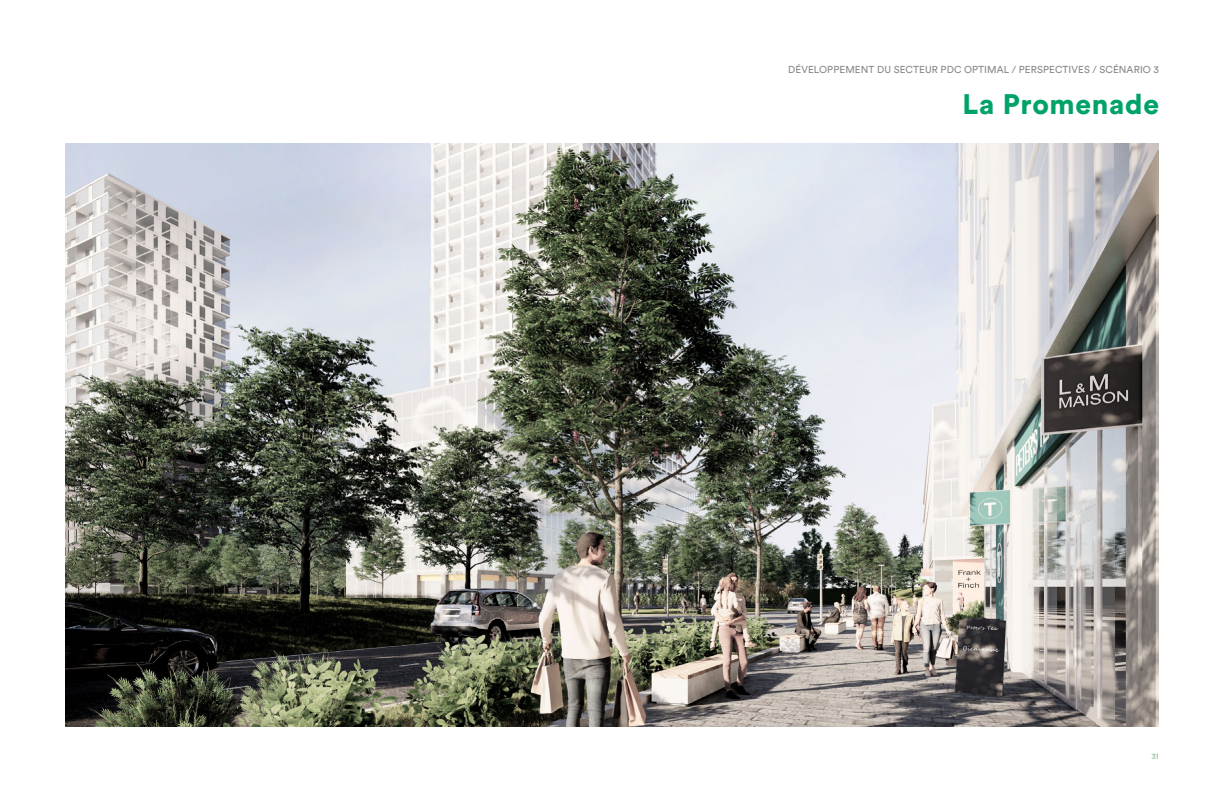
<style>
.page{position:relative;width:1224px;height:792px;background:#fff}
.page>*{position:absolute;margin:0;border:0;box-sizing:border-box;transform-origin:0 0}
.t1{font:900 28px "Circular Std";letter-spacing:.025em;color:#00a367}
.t2{font:10px "Circular Std";letter-spacing:.01em;color:#878787}
.t3{font:8.1px "Circular Std";color:#91bc97}
</style>
<div class="page">
<img style="left:65px;top:143px;width:1094px;height:584px">
<p class="t2" style="left:788px;top:64px;width:372px">DÉVELOPPEMENT DU SECTEUR PDC OPTIMAL / PERSPECTIVES / SCÉNARIO 3</p>
<h1 class="t1" style="left:962px;top:86px;width:198px">La Promenade</h1>
<p class="t3" style="left:1151px;top:751px;width:9px">31</p>
</div>
